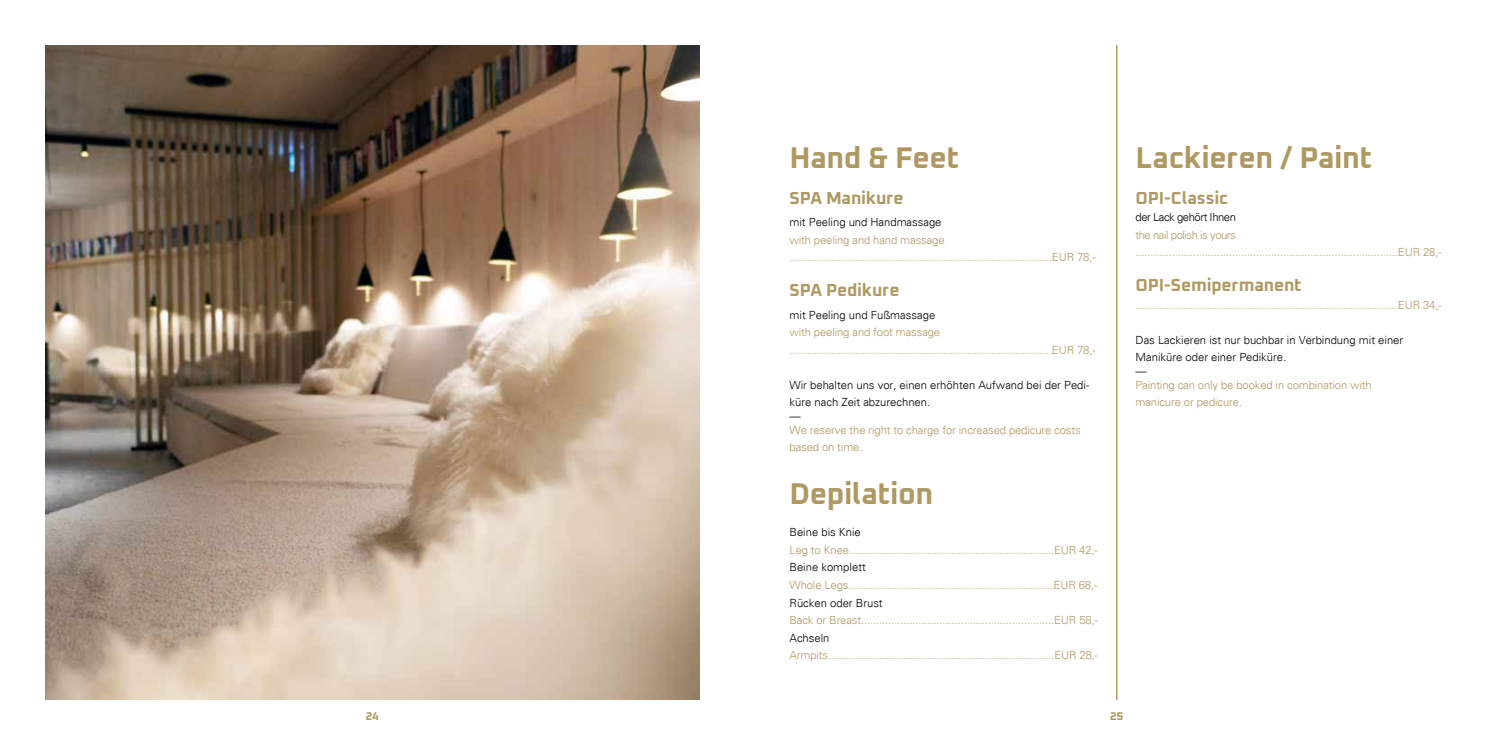
<style>
.page{position:relative;width:1489px;height:745px;background:#fff}
.page>*{position:absolute;margin:0;border:0;box-sizing:border-box;transform-origin:0 0}
.t1{font:700 30px "Oxanium";letter-spacing:-.015em;color:#ae9962}
.t2{font:700 17.5px "Oxanium";letter-spacing:-.01em;color:#ae9962}
.t3{font:300 11.25px/17.5px "Univers";letter-spacing:-.01em;color:#ae9962}
.t4{font:300 11.25px/17.5px "Univers";color:#000}
.t5{font:300 11.25px/17.5px "Univers";letter-spacing:-.04em;color:#ae9962}
.t6{font:300 11.25px "Univers";letter-spacing:-.04em;color:#000}
.t7{font:700 11.25px "Oxanium";color:#ae9962}
</style>
<div class="page">
<img style="left:45px;top:45px;width:654px;height:654px">
<hr style="left:1116px;top:45px;width:1px;height:654px;background:#ae9962">
<h1 class="t1" style="left:789px;top:139px;width:171px">Hand &amp; Feet</h1>
<h2 class="t2" style="left:789px;top:186px;width:116px">SPA Manikure</h2>
<p class="t4" style="left:789px;top:213px;width:153px">mit Peeling und Handmassage</p>
<p class="t3" style="left:789px;top:231px;width:307px">with peeling and hand massage .......................................................................................EUR 78,-</p>
<h2 class="t2" style="left:789px;top:278px;width:112px">SPA Pedikure</h2>
<p class="t4" style="left:789px;top:306px;width:147px">mit Peeling und Fußmassage</p>
<p class="t3" style="left:789px;top:323px;width:307px">with peeling and foot massage .......................................................................................EUR 78,-</p>
<p class="t4" style="left:789px;top:376px;width:301px">Wir behalten uns vor, einen erhöhten Aufwand bei der Pedi&shy;küre nach Zeit abzurechnen.</p>
<p class="t4" style="left:789px;top:403px;width:13px">__</p>
<p class="t3" style="left:789px;top:421px;width:293px">We reserve the right to charge for increased pedicure costs based on time.</p>
<h1 class="t1" style="left:789px;top:474px;width:145px">Depilation</h1>
<p class="t4" style="left:789px;top:523px;width:73px">Beine bis Knie</p>
<p class="t3" style="left:789px;top:541px;width:310px">Leg to Knee....................................................................EUR 42,-</p>
<p class="t4" style="left:789px;top:558px;width:78px">Beine komplett</p>
<p class="t3" style="left:789px;top:576px;width:309px">Whole Legs....................................................................EUR 68,-</p>
<p class="t4" style="left:789px;top:593px;width:95px">Rücken oder Brust</p>
<p class="t3" style="left:789px;top:611px;width:310px">Back or Breast................................................................EUR 58,-</p>
<p class="t4" style="left:789px;top:628px;width:42px">Achseln</p>
<p class="t3" style="left:789px;top:646px;width:310px">Armpits...........................................................................EUR 28,-</p>
<h1 class="t1" style="left:1135px;top:139px;width:238px">Lackieren / Paint</h1>
<h2 class="t2" style="left:1135px;top:186px;width:94px">OPI-Classic</h2>
<p class="t6" style="left:1135px;top:210px;width:102px">der Lack gehört Ihnen</p>
<p class="t5" style="left:1135px;top:226px;width:307px">the nail polish is yours .......................................................................................EUR 28,-</p>
<h2 class="t2" style="left:1135px;top:273px;width:168px">OPI-Semipermanent</h2>
<p class="t3" style="left:1135px;top:296px;width:307px">.......................................................................................EUR 34,-</p>
<p class="t4" style="left:1135px;top:331px;width:269px">Das Lackieren ist nur buchbar in Verbindung mit einer<br>Maniküre oder einer Pediküre.</p>
<p class="t4" style="left:1135px;top:358px;width:13px">__</p>
<p class="t3" style="left:1135px;top:376px;width:238px">Painting can only be booked in combination with manicure or pedicure.</p>
<p class="t7" style="left:366px;top:708px;width:14px">24</p>
<p class="t7" style="left:1110px;top:708px;width:14px">25</p>
</div>
